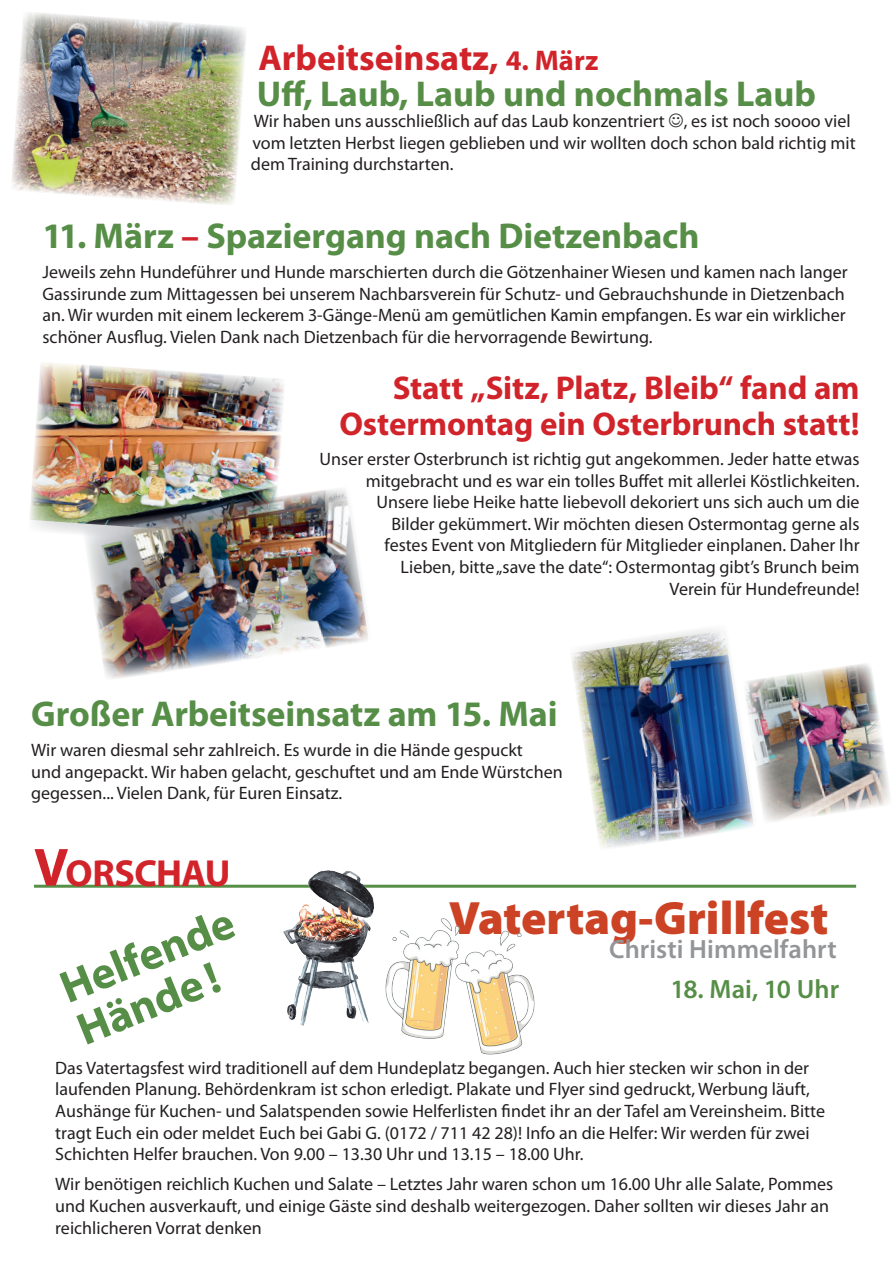
<style>
.page{position:relative;width:893px;height:1263px;background:#fff}
.page>*{position:absolute;margin:0;border:0;box-sizing:border-box;transform-origin:0 0}
.t1{font:900 46.95px "Myriad Pro";color:#cb4224}
.t2{font:700 45.3px/45.3px "Myriad Pro";color:#568e47}
.t3{font:700 37.8px "Myriad Pro";letter-spacing:-.015em;color:#d1232a}
.t4{font:700 36px/36px "Myriad Pro";color:#568e47}
.t5{font:700 33px/36px "Myriad Pro";letter-spacing:-.005em;color:#d1232a;text-align:right}
.t6{font:600 26.55px "Myriad Pro";letter-spacing:.005em;color:#939598}
.t7{font:600 26.55px "Myriad Pro";letter-spacing:.005em;color:#568e47}
.t8{font:18px/21.6px "Myriad Pro";color:#231f20}
.s1{color:#d1232a}
.s2{font-size:28.5px;color:#d1232a}
.s3{font-size:54px}
</style>
<div class="page">
<img style="left:571px;top:629px;width:182px;height:219px">
<img style="left:743px;top:662px;width:147px;height:162px">
<img style="left:12px;top:13px;width:234px;height:192px">
<hr style="left:34px;top:885px;width:822px;height:3px;background:#568e47">
<img style="left:272px;top:870px;width:121px;height:156px">
<img style="left:353px;top:899px;width:182px;height:156px">
<img style="left:30px;top:362px;width:254px;height:171px">
<img style="left:82px;top:486px;width:286px;height:193px">
<h3 class="t4" style="left:257px;top:38px;width:561px"><span class="s1">Arbeitseinsatz,</span> <span class="s2">4. März<br></span>Uff, Laub, Laub und nochmals Laub</h3>
<p class="t8" style="left:251px;top:110px;width:606px">Wir haben uns ausschließlich auf das Laub konzentriert , es ist noch soooo viel vom letzten Herbst liegen geblieben und wir wollten doch schon bald richtig mit dem Training durchstarten.</p>
<h3 class="t4" style="left:43px;top:217px;width:658px">11. März <span class="s1">–</span> Spaziergang nach Dietzenbach</h3>
<p class="t8" style="left:43px;top:261px;width:807px">Jeweils zehn Hundeführer und Hunde marschierten durch die Götzenhainer Wiesen und kamen nach langer Gassirunde zum Mittagessen bei unserem Nachbarsverein für Schutz- und Gebrauchshunde in Dietzenbach an. Wir wurden mit einem leckerem 3-Gänge-Menü am gemütlichen Kamin empfangen. Es war ein wirklicher schöner Ausflug. Vielen Dank nach Dietzenbach für die hervorragende Bewirtung.</p>
<h3 class="t5" style="left:339px;top:369px;width:522px">Statt „Sitz, Platz, Bleib“ fand am<br>Ostermontag ein Osterbrunch statt!</h3>
<p class="t8" style="left:320px;top:448px;width:541px;text-align:right">Unser erster Osterbrunch ist richtig gut angekommen. Jeder hatte etwas mitgebracht und es war ein tolles Buffet mit allerlei Köstlichkeiten.<br>Unsere liebe Heike hatte liebevoll dekoriert uns sich auch um die<br>Bilder gekümmert. Wir möchten diesen Ostermontag gerne als<br>festes Event von Mitgliedern für Mitglieder einplanen. Daher Ihr<br>Lieben, bitte „save the date“: Ostermontag gibt’s Brunch beim<br>Verein für Hundefreunde!</p>
<h3 class="t4" style="left:31px;top:694px;width:528px">Großer Arbeitseinsatz am 15. Mai</h3>
<p class="t8" style="left:31px;top:739px;width:533px">Wir waren diesmal sehr zahlreich. Es wurde in die Hände gespuckt<br>und angepackt. Wir haben gelacht, geschuftet und am Ende Würstchen gegessen... Vielen Dank, für Euren Einsatz.</p>
<h3 class="t3" style="left:34px;top:848px;width:198px"><span class="s3">V</span>ORSCHAU</h3>
<h2 class="t2" style="left:53px;top:967px;width:185px;rotate:-22deg">Helfende<br>Hände!</h2>
<h1 class="t1" style="left:449px;top:892px;width:381px">Vatertag-Grillfest</h1>
<h3 class="t6" style="left:609px;top:932px;width:229px">Christi Himmelfahrt</h3>
<h3 class="t7" style="left:671px;top:972px;width:170px">18. Mai, 10 Uhr</h3>
<p class="t8" style="left:55px;top:1057px;width:771px">Das Vatertagsfest wird traditionell auf dem Hundeplatz begangen. Auch hier stecken wir schon in der laufenden Planung. Behördenkram ist schon erledigt. Plakate und Flyer sind gedruckt, Werbung läuft, Aushänge für Kuchen- und Salatspenden sowie Helferlisten findet ihr an der Tafel am Vereinsheim. Bitte tragt Euch ein oder meldet Euch bei Gabi G. (0172 / 711 42 28)! Info an die Helfer: Wir werden für zwei Schichten Helfer brauchen. Von 9.00 – 13.30 Uhr und 13.15 – 18.00 Uhr.</p>
<p class="t8" style="left:55px;top:1173px;width:780px">Wir benötigen reichlich Kuchen und Salate – Letztes Jahr waren schon um 16.00 Uhr alle Salate, Pommes und Kuchen ausverkauft, und einige Gäste sind deshalb weitergezogen. Daher sollten wir dieses Jahr an reichlicheren Vorrat denken</p>
</div>
